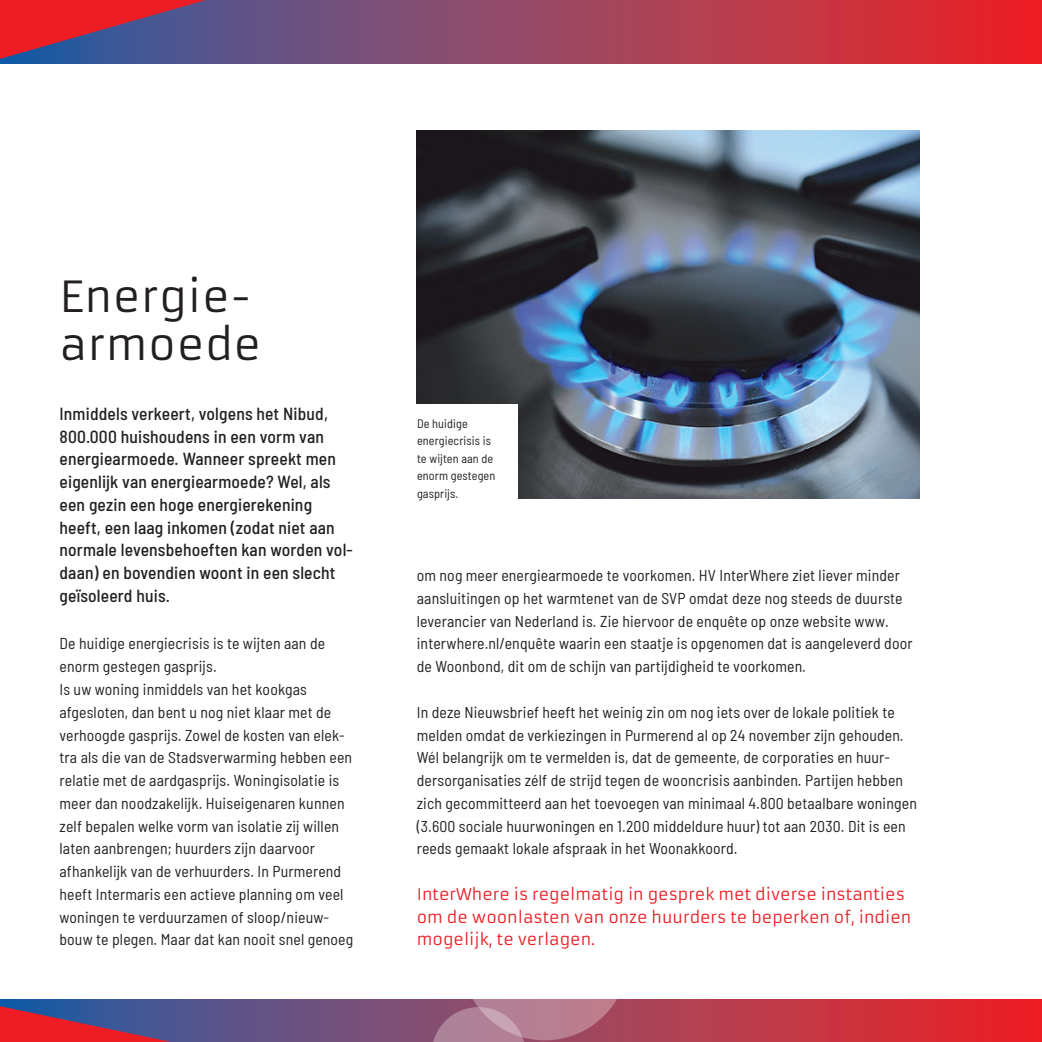
<style>
.page{position:relative;width:1042px;height:1042px;background:#fff}
.page>*{position:absolute;margin:0;border:0;box-sizing:border-box;transform-origin:0 0}
.Koppen{font:42px/47.2px "Armata";letter-spacing:.01em;color:#231f20}
.Intro{font:500 semi-condensed 17.5px/22.8px "Barlow";letter-spacing:.01em;color:#231f20}
.Bodytekst{font:semi-condensed 15.75px/22.8px "Barlow";letter-spacing:.01em;color:#231f20}
.Streamer{font:15.75px/22.8px "Armata";color:#ee1d23}
.t1{font:semi-condensed 12.25px/17.5px "Barlow";letter-spacing:.01em;color:#231f20}
</style>
<div class="page">
<div style="left:0;top:1000px;width:1042px;height:42px;background:linear-gradient(to right,#2862a7,#f52926)"></div>
<svg style="left:461px;top:873px;width:167px;height:167px"></svg>
<svg style="left:432px;top:1007px;width:93px;height:35px;background:#ad7e95"></svg>
<div style="left:0;top:0;width:1042px;height:63px;background:linear-gradient(to right,#2861a6,#f62926)"></div>
<div style="left:1027px;top:0;width:15px;height:63px;background:#ed1d23"></div>
<svg style="left:0;top:0;width:206px;height:59px;background:#96395c"></svg>
<svg style="left:0;top:1006px;width:171px;height:36px;background:#933a5d"></svg>
<img style="left:417px;top:130px;width:502px;height:369px">
<div style="left:391px;top:404px;width:126px;height:100px;background:#fff"></div>
<p class="Koppen" style="left:60px;top:274px;width:203px">Energie&shy;armoede</p>
<p class="Intro" style="left:60px;top:401px;width:295px">Inmiddels verkeert, volgens het Nibud, 800.000 huishoudens in een vorm van energiearmoede. Wanneer spreekt men eigenlijk van energiearmoede? Wel, als een gezin een hoge energierekening heeft, een laag inkomen (zodat niet aan normale levensbehoeften kan worden vol&shy;daan) en bovendien woont in een slecht geïsoleerd huis.</p>
<p class="Bodytekst" style="left:60px;top:631px;width:267px">De huidige energiecrisis is te wijten aan de enorm gestegen gasprijs.</p>
<p class="Bodytekst" style="left:60px;top:677px;width:295px">Is uw woning inmiddels van het kookgas afgesloten, dan bent u nog niet klaar met de verhoogde gasprijs. Zowel de kosten van elek&shy;tra als die van de Stadsverwarming hebben een relatie met de aardgasprijs. Woningisolatie is meer dan noodzakelijk. Huiseigenaren kunnen zelf bepalen welke vorm van isolatie zij willen laten aanbrengen; huurders zijn daarvoor afhankelijk van de verhuurders. In Purmerend heeft Intermaris een actieve planning om veel woningen te verduurzamen of sloop/nieuw&shy;bouw te plegen. Maar dat kan nooit snel genoeg</p>
<p class="t1" style="left:417px;top:413px;width:80px">De huidige energiecrisis is te wijten aan de enorm gestegen gasprijs.</p>
<p class="Bodytekst" style="left:417px;top:563px;width:497px">om nog meer energiearmoede te voorkomen. HV InterWhere ziet liever minder aansluitingen op het warmtenet van de SVP omdat deze nog steeds de duurste leverancier van Nederland is. Zie hiervoor de enquête op onze website www. interwhere.nl/enquête waarin een staatje is opgenomen dat is aangeleverd door de Woonbond, dit om de schijn van partijdigheid te voorkomen.</p>
<p class="Bodytekst" style="left:417px;top:699px;width:502px">In deze Nieuwsbrief heeft het weinig zin om nog iets over de lokale politiek te melden omdat de verkiezingen in Purmerend al op 24 november zijn gehouden.<br>Wél belangrijk om te vermelden is, dat de gemeente, de corporaties en huur&shy;dersorganisaties zélf de strijd tegen de wooncrisis aanbinden. Partijen hebben zich gecommitteerd aan het toevoegen van minimaal 4.800 betaalbare woningen (3.600 sociale huurwoningen en 1.200 middeldure huur) tot aan 2030. Dit is een reeds gemaakt lokale afspraak in het Woonakkoord.</p>
<p class="Streamer" style="left:417px;top:883px;width:496px">InterWhere is regelmatig in gesprek met diverse instanties om de woonlasten van onze huurders te beperken of, indien mogelijk, te verlagen.</p>
</div>
